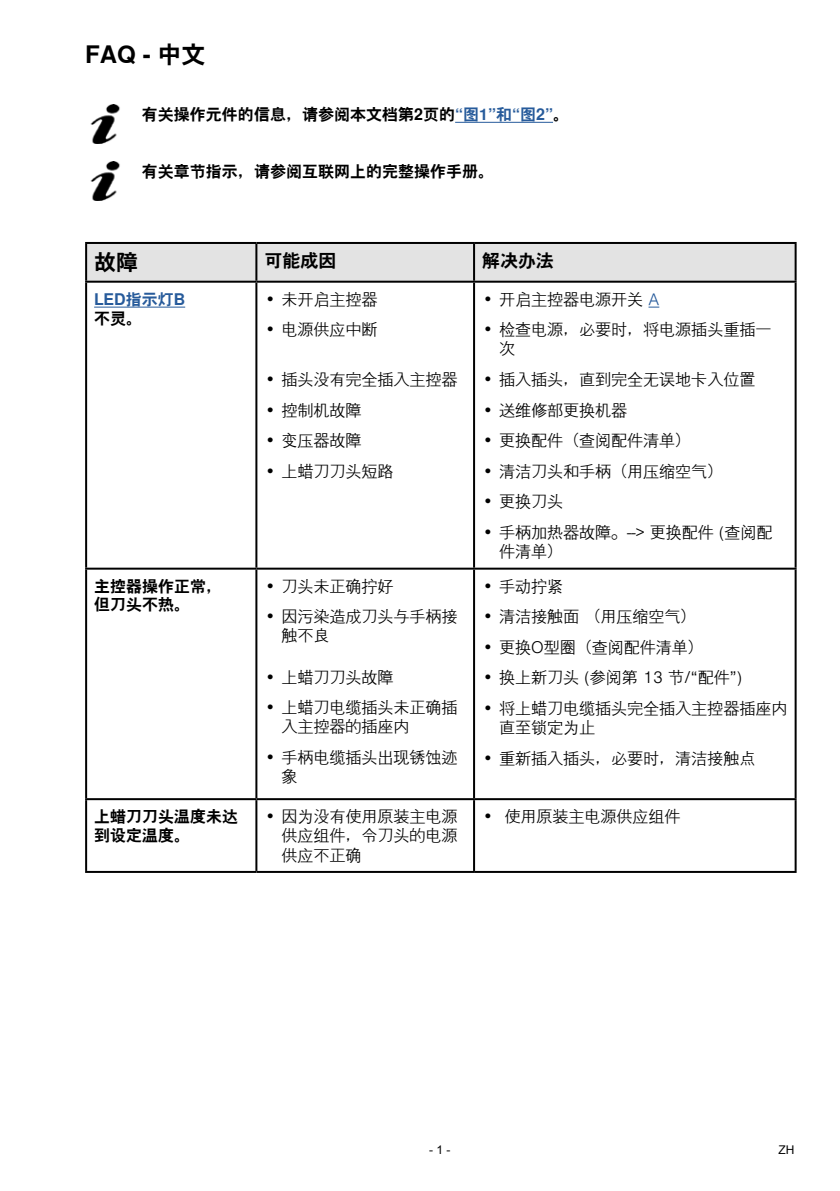
<style>
.page{position:relative;width:840px;height:1191px;background:#fff}
.page>*{position:absolute;margin:0;border:0;box-sizing:border-box;transform-origin:0 0}
.t1{font:700 24px "Nimbus Sans Global J";color:#000}
.t2{font:700 22px "Nimbus Sans Global J";color:#000}
.t3{font:700 18px "Nimbus Sans Global J";color:#000}
.t4{font:300 16px/19.2px "Nimbus Sans Global J";color:#000}
.t5{font:700 16px/18px "Nimbus Sans Global J";color:#000}
.t6{font:700 16px "Nimbus Sans Global J";color:#275b9b}
.t7{font:12px "Arial";color:#000}
.s1{color:#275b9b}
</style>
<div class="page">
<hr style="left:455px;top:122px;width:97px;height:1px;background:#275b9b">
<img style="left:90px;top:104px;width:30px;height:40px">
<img style="left:90px;top:161px;width:30px;height:40px">
<div style="left:87px;top:244px;width:707px;height:37px;background:#e3e3e3"></div>
<hr style="left:85px;top:242px;width:171px;height:2px;background:#000">
<hr style="left:85px;top:244px;width:2px;height:37px;background:#000">
<hr style="left:256px;top:242px;width:218px;height:2px;background:#000">
<hr style="left:255px;top:244px;width:2px;height:37px;background:#000">
<hr style="left:474px;top:242px;width:322px;height:2px;background:#000">
<hr style="left:473px;top:244px;width:2px;height:37px;background:#000">
<hr style="left:794px;top:244px;width:2px;height:37px;background:#000">
<hr style="left:85px;top:281px;width:171px;height:2px;background:#000">
<hr style="left:85px;top:283px;width:2px;height:284px;background:#000">
<hr style="left:256px;top:281px;width:218px;height:2px;background:#000">
<hr style="left:255px;top:283px;width:2px;height:284px;background:#000">
<hr style="left:474px;top:281px;width:322px;height:2px;background:#000">
<hr style="left:473px;top:283px;width:2px;height:284px;background:#000">
<hr style="left:794px;top:283px;width:2px;height:284px;background:#000">
<hr style="left:85px;top:567px;width:171px;height:2px;background:#000">
<hr style="left:85px;top:569px;width:2px;height:229px;background:#000">
<hr style="left:256px;top:567px;width:218px;height:2px;background:#000">
<hr style="left:255px;top:569px;width:2px;height:229px;background:#000">
<hr style="left:474px;top:567px;width:322px;height:2px;background:#000">
<hr style="left:473px;top:569px;width:2px;height:229px;background:#000">
<hr style="left:794px;top:569px;width:2px;height:229px;background:#000">
<hr style="left:85px;top:798px;width:171px;height:2px;background:#000">
<hr style="left:85px;top:800px;width:2px;height:71px;background:#000">
<hr style="left:256px;top:798px;width:218px;height:2px;background:#000">
<hr style="left:255px;top:800px;width:2px;height:71px;background:#000">
<hr style="left:474px;top:798px;width:322px;height:2px;background:#000">
<hr style="left:473px;top:800px;width:2px;height:71px;background:#000">
<hr style="left:794px;top:800px;width:2px;height:71px;background:#000">
<hr style="left:85px;top:871px;width:171px;height:2px;background:#000">
<hr style="left:256px;top:871px;width:218px;height:2px;background:#000">
<hr style="left:474px;top:871px;width:322px;height:2px;background:#000">
<hr style="left:94px;top:307px;width:91px;height:1px;background:#275b9b">
<h1 class="t1" style="left:85px;top:41px;width:122px">FAQ - 中文</h1>
<p class="t5" style="left:142px;top:105px;width:428px">有关操作元件的信息，请参阅本文档第2页的<span class="s1">“图1”和“图2”</span>。</p>
<p class="t5" style="left:142px;top:162px;width:354px">有关章节指示，请参阅互联网上的完整操作手册。</p>
<h2 class="t2" style="left:94px;top:250px;width:45px">故障</h2>
<p class="t3" style="left:264px;top:251px;width:73px">可能成因</p>
<p class="t3" style="left:482px;top:251px;width:73px">解决办法</p>
<p class="t6" style="left:94px;top:290px;width:92px">LED指示灯B</p>
<p class="t5" style="left:94px;top:309px;width:49px">不灵。</p>
<p class="t4" style="left:482px;top:289px;width:179px">• 开启主控器电源开关 <span class="s1">A</span></p>
<p class="t4" style="left:499px;top:320px;width:274px;text-indent:-17px">• 检查电源，必要时，将电源插头重插一次</p>
<p class="t4" style="left:482px;top:370px;width:275px">• 插入插头，直到完全无误地卡入位置</p>
<p class="t4" style="left:482px;top:400px;width:147px">• 送维修部更换机器</p>
<p class="t4" style="left:482px;top:431px;width:211px">• 更换配件（查阅配件清单）</p>
<p class="t4" style="left:482px;top:461px;width:243px">• 清洁刀头和手柄（用压缩空气）</p>
<p class="t4" style="left:482px;top:492px;width:83px">• 更换刀头</p>
<p class="t4" style="left:499px;top:522px;width:275px;text-indent:-17px">• 手柄加热器故障。--&gt; 更换配件 (查阅配件清单）</p>
<p class="t4" style="left:264px;top:289px;width:114px">• 未开启主控器</p>
<p class="t4" style="left:264px;top:320px;width:114px">• 电源供应中断</p>
<p class="t4" style="left:264px;top:370px;width:194px">• 插头没有完全插入主控器</p>
<p class="t4" style="left:264px;top:400px;width:98px">• 控制机故障</p>
<p class="t4" style="left:264px;top:431px;width:98px">• 变压器故障</p>
<p class="t4" style="left:264px;top:461px;width:130px">• 上蜡刀刀头短路</p>
<p class="t5" style="left:94px;top:577px;width:129px">主控器操作正常，但刀头不热。</p>
<p class="t4" style="left:264px;top:576px;width:130px">• 刀头未正确拧好</p>
<p class="t4" style="left:281px;top:607px;width:178px;text-indent:-17px">• 因污染造成刀头与手柄接触不良</p>
<p class="t4" style="left:264px;top:667px;width:130px">• 上蜡刀刀头故障</p>
<p class="t4" style="left:281px;top:698px;width:178px;text-indent:-17px">• 上蜡刀电缆插头未正确插入主控器的插座内</p>
<p class="t4" style="left:281px;top:748px;width:178px;text-indent:-17px">• 手柄电缆插头出现锈蚀迹象</p>
<p class="t4" style="left:482px;top:576px;width:82px">• 手动拧紧</p>
<p class="t4" style="left:482px;top:607px;width:216px">• 清洁接触面（用压缩空气）</p>
<p class="t4" style="left:482px;top:637px;width:223px">• 更换O型圈（查阅配件清单）</p>
<p class="t4" style="left:482px;top:668px;width:261px">• 换上新刀头 (参阅第 13 节/“配件”)</p>
<p class="t4" style="left:499px;top:699px;width:290px;text-indent:-17px">• 将上蜡刀电缆插头完全插入主控器插座内直至锁定为止</p>
<p class="t4" style="left:482px;top:748px;width:274px">• 重新插入插头，必要时，清洁接触点</p>
<p class="t5" style="left:94px;top:807px;width:145px;line-height:19.2px">上蜡刀刀头温度未达到设定温度。</p>
<p class="t4" style="left:281px;top:807px;width:178px;text-align:justify;text-indent:-17px">• 因为没有使用原装主电源供应组件，令刀头的电源供应不正确</p>
<p class="t4" style="left:482px;top:807px;width:200px">• 使用原装主电源供应组件</p>
<p class="t7" style="left:429px;top:1142px;width:23px">- 1 -</p>
<p class="t7" style="left:778px;top:1142px;width:17px">ZH</p>
</div>
